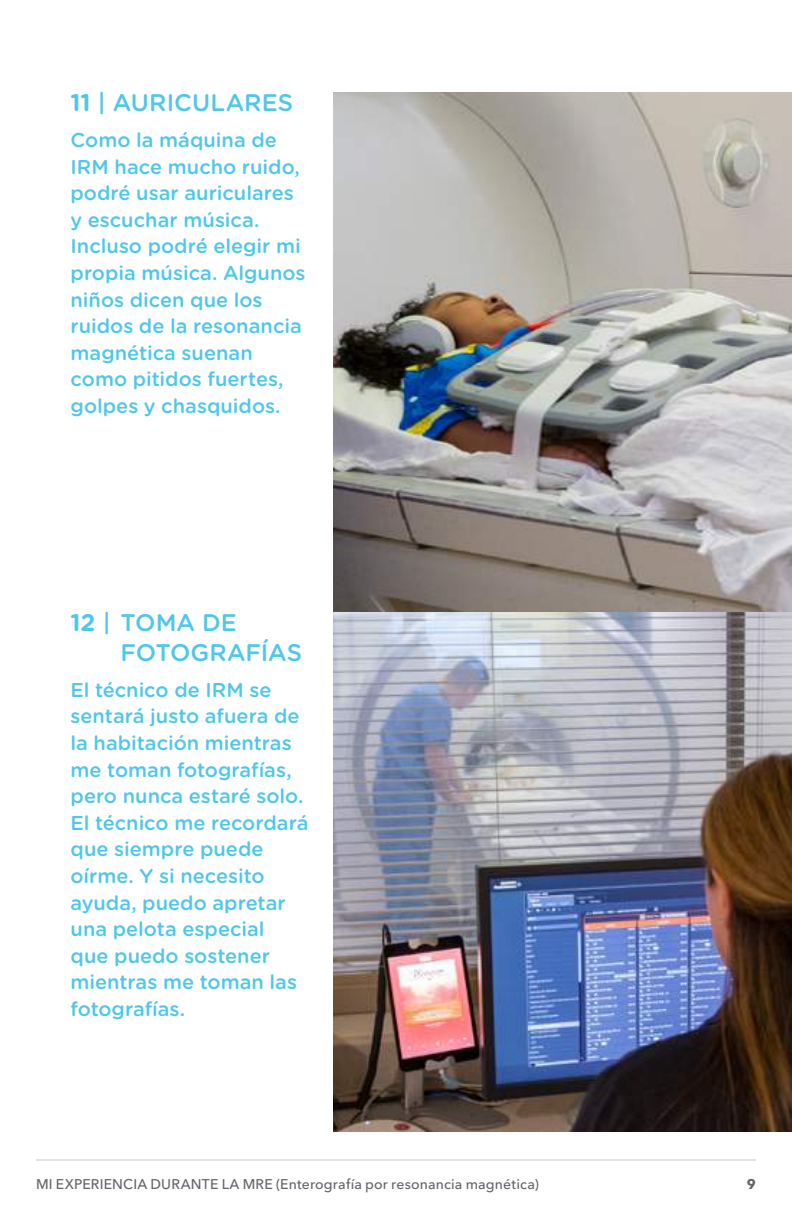
<style>
.page{position:relative;width:792px;height:1224px;background:#fff}
.page>*{position:absolute;margin:0;border:0;box-sizing:border-box;transform-origin:0 0}
.t1{font:500 24px/30px "Gotham Rounded";color:#50c7e8}
.t2{font:500 20px/26.6px "Gotham Rounded";color:#50c7e8}
.t3{font:500 14px "Avenir Next LT Pro";letter-spacing:.015em;color:#61646a}
.t4{font:700 14px "Avenir Next LT Pro";color:#61646a}
.s1{font-weight:700}
</style>
<div class="page">
<hr style="left:36px;top:1160px;width:720px;height:1px;background:#c5c7c8">
<img style="left:334px;top:92px;width:458px;height:520px">
<img style="left:334px;top:612px;width:458px;height:520px">
<p class="t1" style="left:71px;top:87px;width:224px"><span class="s1">11</span> | AURICULARES</p>
<p class="t2" style="left:71px;top:126px;width:237px">Como la máquina de<br>IRM hace mucho ruido, podré usar auriculares y escuchar música.<br>Incluso podré elegir mi propia música. Algunos niños dicen que los ruidos de la resonancia magnética suenan como pitidos fuertes, golpes y chasquidos.</p>
<p class="t1" style="left:121px;top:607px;width:183px;text-indent:-50px"><span class="s1">12</span> | TOMA DE<br>FOTOGRAFÍAS</p>
<p class="t2" style="left:71px;top:676px;width:240px">El técnico de IRM se sentará justo afuera de la habitación mientras me toman fotografías, pero nunca estaré solo.<br>El técnico me recordará que siempre puede oírme. Y si necesito ayuda, puedo apretar una pelota especial<br>que puedo sostener mientras me toman las fotografías.</p>
<p class="t3" style="left:36px;top:1175px;width:504px">MI EXPERIENCIA DURANTE LA MRE (Enterografía por resonancia magnética)</p>
<p class="t4" style="left:747px;top:1175px;width:11px">9</p>
</div>
